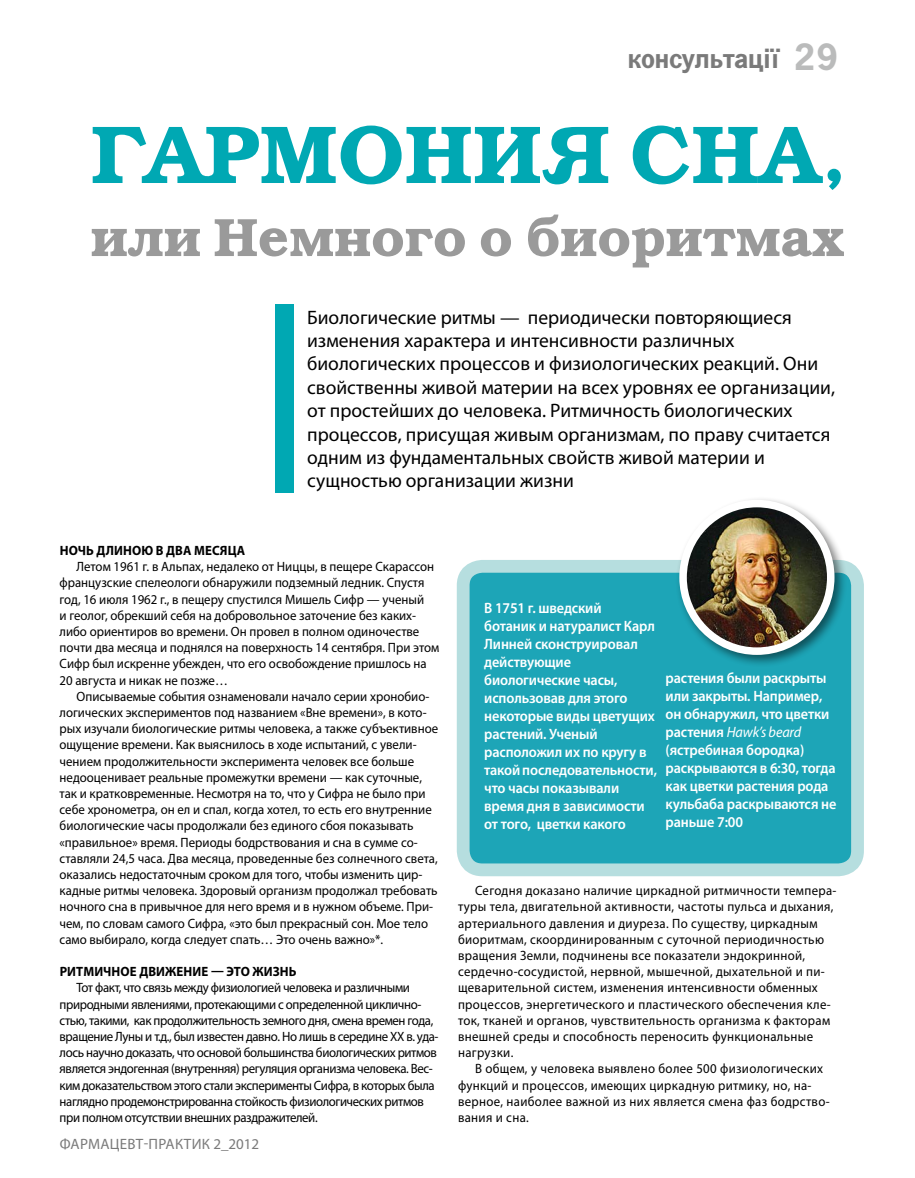
<style>
.page{position:relative;width:915px;height:1178px;background:#fff}
.page>*{position:absolute;margin:0;border:0;box-sizing:border-box;transform-origin:0 0}
.t1{font:82.35px "Bookman Demi ITC";color:#00a8b3}
.t2{font:54px "Bookman Demi ITC";color:#9a9a9a}
.t3{font:700 39px "News Paper C";color:#babbbb}
.t4{font:700 28.5px "News Paper C";color:#7a7a7a}
.t5{font:19.5px/23.4px "Myriad Pro";color:#000}
.t6{font:600 15px/18px "Myriad Pro";letter-spacing:-.01em;color:#fff;scale:.95 1}
.t7{font:15px "Myriad Pro";color:#7a7a7a}
.t8{font:13.5px/16.2px "Myriad Pro";color:#000;scale:.95 1}
.t9{font:13.5px/16.2px "Myriad Pro";letter-spacing:.025em;color:#000;scale:.95 1}
.t10{font:13.5px/16.2px "Myriad Pro";letter-spacing:-.03em;color:#000;scale:.95 1}
.t11{font:700 13.5px "Myriad Pro";letter-spacing:.075em;color:#000;scale:.95 1}
.s1{font-weight:400;font-style:italic}
</style>
<div class="page">
<div style="left:275px;top:304px;width:18px;height:188px;background:#00a8b3"></div>
<div style="left:463px;top:566px;width:394px;height:304px;background:#1da5b7;border-radius:19px"></div>
<div style="left:456px;top:560px;width:407px;height:316px;border:13px solid #b6dedf;border-radius:19px"></div>
<div style="left:674px;top:495px;width:172px;height:172px;background:#000;opacity:.5"></div>
<img style="left:684px;top:504px;width:146px;height:147px">
<div style="left:679px;top:500px;width:155px;height:155px;border:8px solid #fff;border-radius:50%"></div>
<h3 class="t4" style="left:627px;top:43px;width:154px">консультації</h3>
<h3 class="t3" style="left:792px;top:36px;width:47px">29</h3>
<h1 class="t1" style="left:91px;top:105px;width:758px">Гармония сна,</h1>
<h2 class="t2" style="left:91px;top:205px;width:755px">или Немного о биоритмах</h2>
<p class="t5" style="left:307px;top:305px;width:529px">Биологические ритмы — периодически повторяющиеся изменения характера и интенсивности различных биологических процессов и физиологических реакций. Они свойственны живой материи на всех уровнях ее организации, от простейших до человека. Ритмичность биологических процессов, присущая живым организмам, по праву считается одним из фундаментальных свойств живой материи и сущностью организации жизни</p>
<p class="t11" style="left:60px;top:541px;width:50px">Ночь длино</p>
<p class="t11" style="left:141px;top:541px;width:36px">ю в два</p>
<p class="t11" style="left:194px;top:541px;width:10px">месяца</p>
<p class="t8" style="left:60px;top:558px;width:401px;text-indent:17px">Летом 1961 г. в Альпах, недалеко от Ниццы, в пещере Скарассон французские спелеологи обнаружили подземный ледник. Спустя год, 16 июля 1962 г., в пещеру спустился Мишель Сифр — ученый<br>и геолог, обрекший себя на добровольное заточение без каких&shy;либо ориентиров во времени. Он провел в полном одиночестве почти два месяца и поднялся на поверхность 14 сентября. При этом Сифр был искренне убежден, что его освобождение пришлось на 20 августа и никак не позже…</p>
<p class="t8" style="left:60px;top:688px;width:400px;text-indent:17px">Описываемые события ознаменовали начало серии хронобио&shy;логических экспериментов под названием «Вне времени», в кото&shy;рых изучали биологические ритмы человека, а также субъективное ощущение времени. Как выяснилось в ходе испытаний, с увели&shy;чением продолжительности эксперимента человек все больше недооценивает реальные промежутки времени — как суточные, так и кратковременные. Несмотря на то, что у Сифра не было при себе хронометра, он ел и спал, когда хотел, то есть его внутренние биологические часы продолжали без единого сбоя показывать «правильное» время. Периоды бодрствования и сна в сумме со&shy;ставляли 24,5 часа. Два месяца, проведенные без солнечного света, оказались недостаточным сроком для того, чтобы изменить цир&shy;кадные ритмы человека. Здоровый организм продолжал требовать ночного сна в привычное для него время и в нужном объеме. При&shy;чем, по словам самого Сифра, «это был прекрасный сон. Мое тело само выбирало, когда следует спать… Это очень важно»*.</p>
<p class="t11" style="left:60px;top:963px;width:18px">Ритми</p>
<p class="t11" style="left:103px;top:963px;width:19px">чное</p>
<p class="t11" style="left:139px;top:963px;width:10px">дви</p>
<p class="t11" style="left:165px;top:963px;width:21px">жение</p>
<p class="t11" style="left:211px;top:963px;width:65px">— это жизнь</p>
<p class="t10" style="left:60px;top:979px;width:400px;text-indent:17px">Тот факт, что связь между физиологией человека и различными природными явлениями, протекающими с определенной циклично&shy;стью, такими, как продолжительность земного дня, смена времен года, вращение Луны и т.д., был известен давно. Но лишь в середине XX в. уда&shy;лось научно доказать, что основой большинства биологических ритмов является эндогенная (внутренняя) регуляция организма человека. Вес&shy;ким доказательством этого стали эксперименты Сифра, в которых была наглядно продемонстрированна стойкость физиологических ритмов при полном отсутствии внешних раздражителей.</p>
<p class="t7" style="left:60px;top:1135px;width:22px">Фармац</p>
<p class="t7" style="left:120px;top:1135px;width:48px">евт-Практ</p>
<p class="t7" style="left:192px;top:1135px;width:69px">ик 2_2012</p>
<p class="t6" style="left:484px;top:598px;width:183px">В 1751 г. шведский ботаник и натуралист Карл<br>Линней сконструировал действующие биологические часы, использовав для этого некоторые виды цветущих растений. Ученый расположил их по кругу в такой последовательности, что часы показывали время дня в зависимости от того, цветки какого</p>
<p class="t6" style="left:665px;top:669px;width:181px">растения были раскрыты или закрыты. Например, он обнаружил, что цветки растения <span class="s1">Hawk’s beard </span>(ястребиная бородка) раскрываются в 6:30, тогда как цветки растения рода кульбаба раскрываются не раньше 7:00</p>
<p class="t9" style="left:458px;top:882px;width:400px;text-indent:17px">Сегодня доказано наличие циркадной ритмичности темпера&shy;туры тела, двигательной активности, частоты пульса и дыхания, артериального давления и диуреза. По существу, циркадным биоритмам, скоординированным с суточной периодичностью вращения Земли, подчинены все показатели эндокринной, сердечно-сосудистой, нервной, мышечной, дыхательной и пи&shy;щеварительной систем, изменения интенсивности обменных процессов, энергетического и пластического обеспечения кле&shy;ток, тканей и органов, чувствительность организма к факторам внешней среды и способность переносить функциональные нагрузки.</p>
<p class="t9" style="left:458px;top:1060px;width:392px;text-indent:17px">В общем, у человека выявлено более 500 физиологических функций и процессов, имеющих циркадную ритмику, но, на&shy;верное, наиболее важной из них является смена фаз бодрство&shy;вания и сна.</p>
</div>
